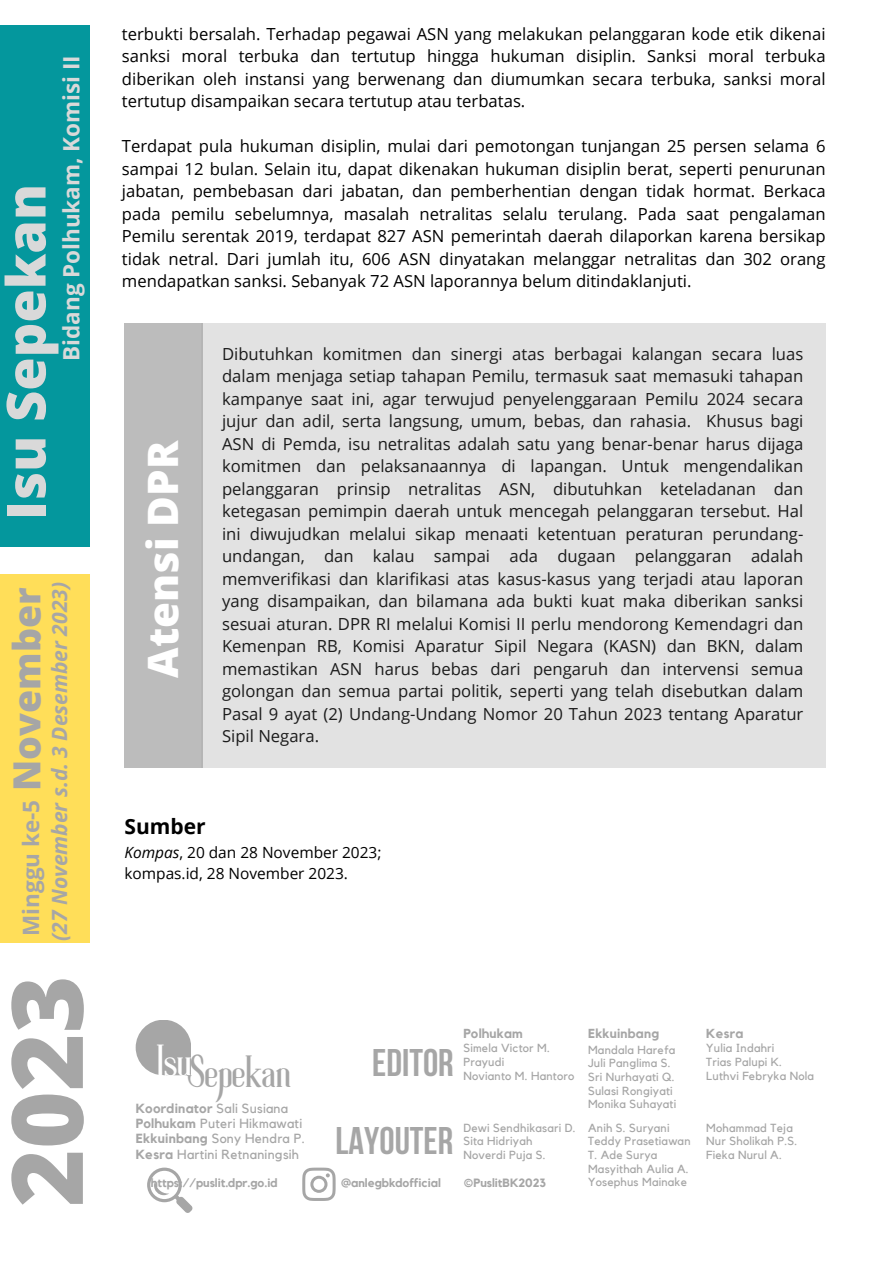
<style>
.page{position:relative;width:893px;height:1264px;background:#fff}
.page>*{position:absolute;margin:0;border:0;box-sizing:border-box;transform-origin:0 0}
.t1{font:800 98.7px "Open Sans";color:#a6a6a6}
.t2{font:800 54px "Open Sans";color:#d9d9d9}
.t3{font:800 42px "Open Sans";color:#fff}
.t4{font:40.65px "Roller Coaster";color:#a6a6a6}
.t5{font:40.65px "Roller Coaster";color:#fff}
.t6{font:700 38.4px "Bebas Neue";color:#a6a6a6}
.t7{font:800 37.5px "Open Sans";color:#a6a6a6}
.t8{font:700 22.5px "Open Sans";color:#d9d9d9}
.t9{font:700 22.5px "Open Sans";color:#a6a6a6}
.t10{font:italic 700 21px "Open Sans";color:#a6a6a6}
.t11{font:700 21px "Open Sans";color:#000}
.t12{font:16.65px/22.5px "Open Sans";color:#1b1b1b;text-align:justify}
.t13{font:16.65px/22.5px "Open Sans";color:#000;text-align:justify}
.t14{font:15.45px "Open Sans";color:#000}
.t15{font:13.2px "Kollektif";letter-spacing:.02em;color:#a6a6a6}
.t16{font:700 13.2px "Kollektif";letter-spacing:.02em;color:#a6a6a6}
.t17{font:700 13.05px "Kollektif";letter-spacing:.02em;color:#a6a6a6}
.t18{font:700 12px "Kollektif";color:#a6a6a6}
.t19{font:11.7px "Kollektif";letter-spacing:.02em;color:#a6a6a6}
.s1{font-style:italic}
.s2{font-weight:400}
.s3{font-weight:700}
</style>
<div class="page">
<div style="left:201px;top:323px;width:624px;height:444px;background:#e2e2e2"></div>
<div style="left:0;top:25px;width:89px;height:521px;background:#04979d"></div>
<div style="left:0;top:574px;width:89px;height:369px;background:#ffde59"></div>
<svg style="left:136px;top:1020px;width:55px;height:55px;background:#b3b3b3"></svg>
<svg style="left:302px;top:1167px;width:33px;height:33px"></svg>
<svg style="left:147px;top:1167px;width:46px;height:46px"></svg>
<div style="left:124px;top:323px;width:79px;height:444px;background:#bcbcbc"></div>
<p class="t8" style="left:55px;top:361px;width:307px;rotate:-90deg">Bidang Polhukam, Komisi II</p>
<p class="t2" style="left:-12px;top:519px;width:337px;rotate:-90deg">Isu Sepekan</p>
<p class="t10" style="left:45px;top:941px;width:362px;rotate:-90deg">(27 November s.d. 3 Desember 2023)</p>
<p class="t7" style="left:0;top:790px;width:205px;rotate:-90deg">November</p>
<p class="t9" style="left:15px;top:935px;width:137px;rotate:-90deg">Minggu ke-5</p>
<p class="t1" style="left:-23px;top:1206px;width:233px;rotate:-90deg">2023</p>
<p class="t13" style="left:122px;top:22px;width:705px">terbukti bersalah. Terhadap pegawai ASN yang melakukan pelanggaran kode etik dikenai sanksi moral terbuka dan tertutup hingga hukuman disiplin. Sanksi moral terbuka diberikan oleh instansi yang berwenang dan diumumkan secara terbuka, sanksi moral tertutup disampaikan secara tertutup atau terbatas.</p>
<p class="t13" style="left:122px;top:135px;width:705px">Terdapat pula hukuman disiplin, mulai dari pemotongan tunjangan 25 persen selama 6 sampai 12 bulan. Selain itu, dapat dikenakan hukuman disiplin berat, seperti penurunan jabatan, pembebasan dari jabatan, dan pemberhentian dengan tidak hormat. Berkaca pada pemilu sebelumnya, masalah netralitas selalu terulang. Pada saat pengalaman Pemilu serentak 2019, terdapat 827 ASN pemerintah daerah dilaporkan karena bersikap tidak netral. Dari jumlah itu, 606 ASN dinyatakan melanggar netralitas dan 302 orang mendapatkan sanksi. Sebanyak 72 ASN laporannya belum ditindaklanjuti.</p>
<p class="t3" style="left:133px;top:677px;width:238px;rotate:-90deg">Atensi DPR</p>
<p class="t12" style="left:222px;top:342px;width:582px">Dibutuhkan komitmen dan sinergi atas berbagai kalangan secara luas dalam menjaga setiap tahapan Pemilu, termasuk saat memasuki tahapan kampanye saat ini, agar terwujud penyelenggaraan Pemilu 2024 secara jujur dan adil, serta langsung, umum, bebas, dan rahasia. Khusus bagi ASN di Pemda, isu netralitas adalah satu yang benar-benar harus dijaga komitmen dan pelaksanaannya di lapangan. Untuk mengendalikan pelanggaran prinsip netralitas ASN, dibutuhkan keteladanan dan ketegasan pemimpin daerah untuk mencegah pelanggaran tersebut. Hal ini diwujudkan melalui sikap menaati ketentuan peraturan perundang&shy;undangan, dan kalau sampai ada dugaan pelanggaran adalah memverifikasi dan klarifikasi atas kasus-kasus yang terjadi atau laporan yang disampaikan, dan bilamana ada bukti kuat maka diberikan sanksi sesuai aturan. DPR RI melalui Komisi II perlu mendorong Kemendagri dan Kemenpan RB, Komisi Aparatur Sipil Negara (KASN) dan BKN, dalam memastikan ASN harus bebas dari pengaruh dan intervensi semua golongan dan semua partai politik, seperti yang telah disebutkan dalam Pasal 9 ayat (2) Undang-Undang Nomor 20 Tahun 2023 tentang Aparatur Sipil Negara.</p>
<p class="t11" style="left:124px;top:811px;width:83px">Sumber</p>
<p class="t14" style="left:124px;top:841px;width:258px"><span class="s1">Kompas</span>, 20 dan 28 November 2023;</p>
<p class="t14" style="left:124px;top:862px;width:225px">kompas.id, 28 November 2023.</p>
<p class="t5" style="left:157px;top:1045px;width:37px">Isu</p>
<p class="t4" style="left:187px;top:1056px;width:105px">Sepekan</p>
<p class="t16" style="left:136px;top:1101px;width:154px">Koordinator <span class="s2">Sali Susiana</span></p>
<p class="t15" style="left:136px;top:1117px;width:168px"><span class="s3">Polhukam</span> Puteri Hikmawati</p>
<p class="t15" style="left:136px;top:1132px;width:171px"><span class="s3">Ekkuinbang</span> Sony Hendra P.</p>
<p class="t15" style="left:136px;top:1147px;width:165px"><span class="s3">Kesra</span> Hartini Retnaningsih</p>
<p class="t18" style="left:151px;top:1176px;width:128px">https://puslit.dpr.go.id</p>
<p class="t6" style="left:372px;top:1047px;width:83px">EDITOR</p>
<p class="t17" style="left:463px;top:1027px;width:61px">Polhukam</p>
<p class="t19" style="left:463px;top:1042px;width:88px">Simela Victor M.</p>
<p class="t19" style="left:463px;top:1056px;width:42px">Prayudi</p>
<p class="t19" style="left:463px;top:1070px;width:113px">Novianto M. Hantoro</p>
<p class="t6" style="left:335px;top:1124px;width:119px">LAYOUTER</p>
<p class="t19" style="left:463px;top:1122px;width:114px">Dewi Sendhikasari D.</p>
<p class="t19" style="left:463px;top:1135px;width:71px">Sita Hidriyah</p>
<p class="t19" style="left:463px;top:1149px;width:84px">Noverdi Puja S.</p>
<p class="t18" style="left:341px;top:1176px;width:101px">@anlegbkdofficial</p>
<p class="t18" style="left:463px;top:1176px;width:84px">©PuslitBK2023</p>
<p class="t17" style="left:588px;top:1027px;width:72px">Ekkuinbang</p>
<p class="t19" style="left:588px;top:1044px;width:89px">Mandala Harefa</p>
<p class="t19" style="left:588px;top:1057px;width:84px">Juli Panglima S.</p>
<p class="t19" style="left:588px;top:1071px;width:88px">Sri Nurhayati Q.</p>
<p class="t19" style="left:588px;top:1085px;width:86px">Sulasi Rongiyati</p>
<p class="t19" style="left:588px;top:1098px;width:90px">Monika Suhayati</p>
<p class="t19" style="left:588px;top:1122px;width:83px">Anih S. Suryani</p>
<p class="t19" style="left:588px;top:1135px;width:104px">Teddy Prasetiawan</p>
<p class="t19" style="left:588px;top:1149px;width:71px">T. Ade Surya</p>
<p class="t19" style="left:588px;top:1163px;width:102px">Masyithah Aulia A.</p>
<p class="t19" style="left:588px;top:1176px;width:100px">Yosephus Mainake</p>
<p class="t17" style="left:706px;top:1027px;width:39px">Kesra</p>
<p class="t19" style="left:706px;top:1042px;width:70px">Yulia Indahri</p>
<p class="t19" style="left:706px;top:1056px;width:77px">Trias Palupi K.</p>
<p class="t19" style="left:706px;top:1070px;width:109px">Luthvi Febryka Nola</p>
<p class="t19" style="left:706px;top:1122px;width:88px">Mohammad Teja</p>
<p class="t19" style="left:706px;top:1135px;width:92px">Nur Sholikah P.S.</p>
<p class="t19" style="left:706px;top:1149px;width:77px">Fieka Nurul A.</p>
</div>
